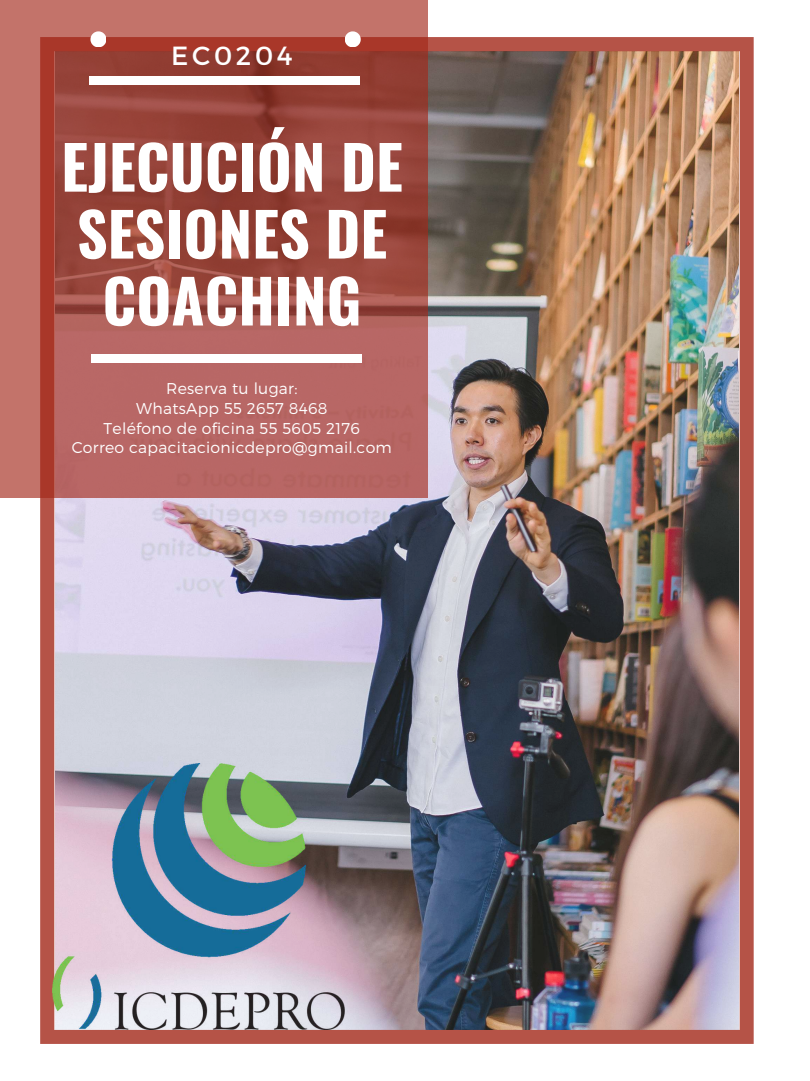
<style>
.page{position:relative;width:810px;height:1081px;background:#fff}
.page>*{position:absolute;margin:0;border:0;box-sizing:border-box;transform-origin:0 0}
.t1{font:700 60px/66.9px "Oswald";color:#fff;text-align:center}
.t2{font:26.25px "Montserrat";letter-spacing:.14em;color:#fff}
.t3{font:300 15.62px/19.7px "Montserrat";letter-spacing:.02em;color:#fff;text-align:center}
</style>
<div class="page">
<img style="left:40px;top:37px;width:714px;height:1006px">
<svg style="left:0;top:0;width:427px;height:497px;background:#a9564e"></svg>
<div style="left:89px;top:76px;width:271px;height:8px;background:#fff"></div>
<div style="left:91px;top:354px;width:270px;height:8px;background:#fff"></div>
<svg style="left:90px;top:31px;width:16px;height:16px"></svg>
<svg style="left:345px;top:31px;width:16px;height:16px"></svg>
<img style="left:52px;top:763px;width:293px;height:266px">
<h2 class="t2" style="left:171px;top:39px;width:123px">EC0204</h2>
<h1 class="t1" style="left:61px;top:131px;width:343px">EJECUCIÓN DE<br>SESIONES DE<br>COACHING</h1>
<p class="t3" style="left:72px;top:378px;width:322px">Reserva tu lugar:<br>WhatsApp 55 2657 8468<br>Teléfono de oficina 55 5605 2176<br>Correo capacitacionicdepro@gmail.com</p>
</div>
